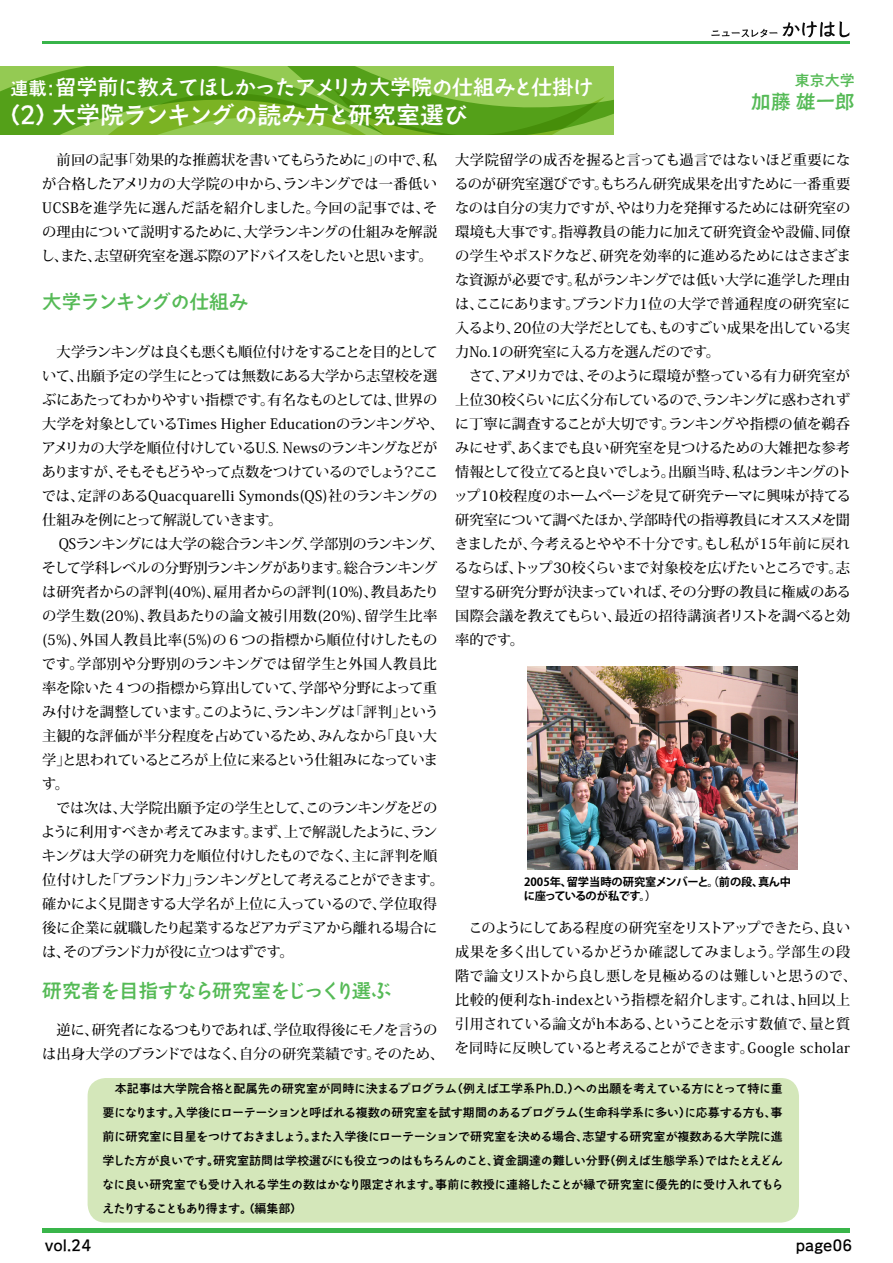
<style>
.page{position:relative;width:893px;height:1263px;background:#fff}
.page>*{position:absolute;margin:0;border:0;box-sizing:border-box;transform-origin:0 0}
.t1{font:24px "Aralet Std DB";letter-spacing:-.02em;color:#fff}
.t2{font:21px "Aralet Std DB";letter-spacing:-.04em;color:#fff}
.t3{font:19.5px "Aralet Std DB";letter-spacing:-.02em;color:#55ba56}
.t4{font:15px "Aralet Std DB";color:#000}
.t5{font:15px "Aralet Std DB";color:#55ba56}
.t6{font:500 14.25px/24px "Koz Min Pro";letter-spacing:-.015em;color:#000}
.t7{font:12px/24px "Aralet Std DB";letter-spacing:-.035em;color:#010000;text-align:justify}
.t8{font:700 11.25px/13.5px "Koz Go Pro";letter-spacing:-.01em;color:#000}
.s1{font-size:18px}
</style>
<div class="page">
<div style="left:43px;top:1228px;width:807px;height:5px;background:#39b54a"></div>
<hr style="left:43px;top:41px;width:807px;height:3px;background:#38b44a">
<svg style="left:711px;top:21px;width:138px;height:16px"></svg>
<svg style="left:0;top:67px;width:613px;height:68px;background:#6daf2c"></svg>
<div style="left:88px;top:1078px;width:711px;height:144px;background:#d4e7ba;border-radius:18px"></div>
<img style="left:527px;top:666px;width:270px;height:203px">
<p class="t5" style="left:795px;top:70px;width:61px">東京大学</p>
<h3 class="t3" style="left:752px;top:88px;width:105px">加藤 雄一郎</h3>
<h2 class="t2" style="left:10px;top:73px;width:585px"><span class="s1">連載：</span>留学前に教えてほしかったアメリカ大学院の仕組みと仕掛け</h2>
<h1 class="t1" style="left:10px;top:99px;width:458px">(2) 大学院ランキングの読み方と研究室選び</h1>
<p class="t6" style="left:41px;top:147px;width:398px;text-align:justify">　前回の記事「効果的な推薦状を書いてもらうために」の中で、私が合格したアメリカの大学院の中から、ランキングでは一番低いUCSBを進学先に選んだ話を紹介しました。今回の記事では、その理由について説明するために、大学ランキングの仕組みを解説し、また、志望研究室を選ぶ際のアドバイスをしたいと思います。</p>
<h3 class="t3" style="left:42px;top:288px;width:207px">大学ランキングの仕組み</h3>
<p class="t6" style="left:42px;top:339px;width:404px">　大学ランキングは良くも悪くも順位付けをすることを目的としていて、出願予定の学生にとっては無数にある大学から志望校を選ぶにあたってわかりやすい指標です。有名なものとしては、世界の大学を対象としているTimes Higher Educationのランキングや、アメリカの大学を順位付けしているU.S. Newsのランキングなどがありますが、そもそもどうやって点数をつけているのでしょう？ここでは、定評のあるQuacquarelli Symonds(QS)社のランキングの仕組みを例にとって解説していきます。</p>
<p class="t6" style="left:41px;top:531px;width:404px;text-indent:17px">QSランキングには大学の総合ランキング、学部別のランキング、そして学科レベルの分野別ランキングがあります。総合ランキングは研究者からの評判(40%)、雇用者からの評判(10%)、教員あたりの学生数(20%)、教員あたりの論文被引用数(20%)、留学生比率(5%)、外国人教員比率(5%)の６つの指標から順位付けしたものです。学部別や分野別のランキングでは留学生と外国人教員比率を除いた４つの指標から算出していて、学部や分野によって重み付けを調整しています。このように、ランキングは「評判」という主観的な評価が半分程度を占めているため、みんなから「良い大学」と思われているところが上位に来るという仕組みになっています。<br>　では次は、大学院出願予定の学生として、このランキングをどのように利用すべきか考えてみます。まず、上で解説したように、ランキングは大学の研究力を順位付けしたものでなく、主に評判を順位付けした「ブランド力」ランキングとして考えることができます。確かによく見聞きする大学名が上位に入っているので、学位取得後に企業に就職したり起業するなどアカデミアから離れる場合には、そのブランド力が役に立つはずです。</p>
<h3 class="t3" style="left:42px;top:978px;width:350px">研究者を目指すなら研究室をじっくり選ぶ</h3>
<p class="t6" style="left:42px;top:1017px;width:403px">　逆に、研究者になるつもりであれば、学位取得後にモノを言うのは出身大学のブランドではなく、自分の研究業績です。そのため、</p>
<p class="t6" style="left:454px;top:147px;width:399px">大学院留学の成否を握ると言っても過言ではないほど重要になるのが研究室選びです。もちろん研究成果を出すために一番重要なのは自分の実力ですが、やはり力を発揮するためには研究室の環境も大事です。指導教員の能力に加えて研究資金や設備、同僚の学生やポスドクなど、研究を効率的に進めるためにはさまざまな資源が必要です。私がランキングでは低い大学に進学した理由は、ここにあります。ブランド力1位の大学で普通程度の研究室に入るより、20位の大学だとしても、ものすごい成果を出している実力No.1の研究室に入る方を選んだのです。<br>　さて、アメリカでは、そのように環境が整っている有力研究室が上位30校くらいに広く分布しているので、ランキングに惑わされずに丁寧に調査することが大切です。ランキングや指標の値を鵜呑みにせず、あくまでも良い研究室を見つけるための大雑把な参考情報として役立てると良いでしょう。出願当時、私はランキングのトップ10校程度のホームページを見て研究テーマに興味が持てる研究室について調べたほか、学部時代の指導教員にオススメを聞きましたが、今考えるとやや不十分です。もし私が15年前に戻れるならば、トップ30校くらいまで対象校を広げたいところです。志望する研究分野が決まっていれば、その分野の教員に権威のある国際会議を教えてもらい、最近の招待講演者リストを調べると効率的です。</p>
<p class="t8" style="left:524px;top:876px;width:269px">2005年、留学当時の研究室メンバーと。（前の段、真ん中に座っているのが私です。）</p>
<p class="t6" style="left:455px;top:915px;width:404px;text-align:center">このようにしてある程度の研究室をリストアップできたら、良い<br>成果を多く出しているかどうか確認してみましょう。学部生の段階で論文リストから良し悪しを見極めるのは難しいと思うので、比較的便利なh-indexという指標を紹介します。これは、h回以上引用されている論文がh本ある、ということを示す数値で、量と質を同時に反映していると考えることができます。Google scholar</p>
<p class="t7" style="left:102px;top:1076px;width:683px;text-indent:13px">本記事は大学院合格と配属先の研究室が同時に決まるプログラム（例えば工学系Ph.D.）への出願を考えている方にとって特に重要になります。入学後にローテーションと呼ばれる複数の研究室を試す期間のあるブログラム（生命科学系に多い）に応募する方も、事前に研究室に目星をつけておきましょう。また入学後にローテーションで研究室を決める場合、志望する研究室が複数ある大学院に進学した方が良いです。研究室訪問は学校選びにも役立つのはもちろんのこと、資金調達の難しい分野（例えば生態学系）ではたとえどんなに良い研究室でも受け入れる学生の数はかなり限定されます。事前に教授に連絡したことが縁で研究室に優先的に受け入れてもらえたりすることもあり得ます。(編集部)</p>
<p class="t4" style="left:45px;top:1235px;width:48px">vol.24</p>
<p class="t4" style="left:796px;top:1235px;width:58px">page06</p>
</div>
